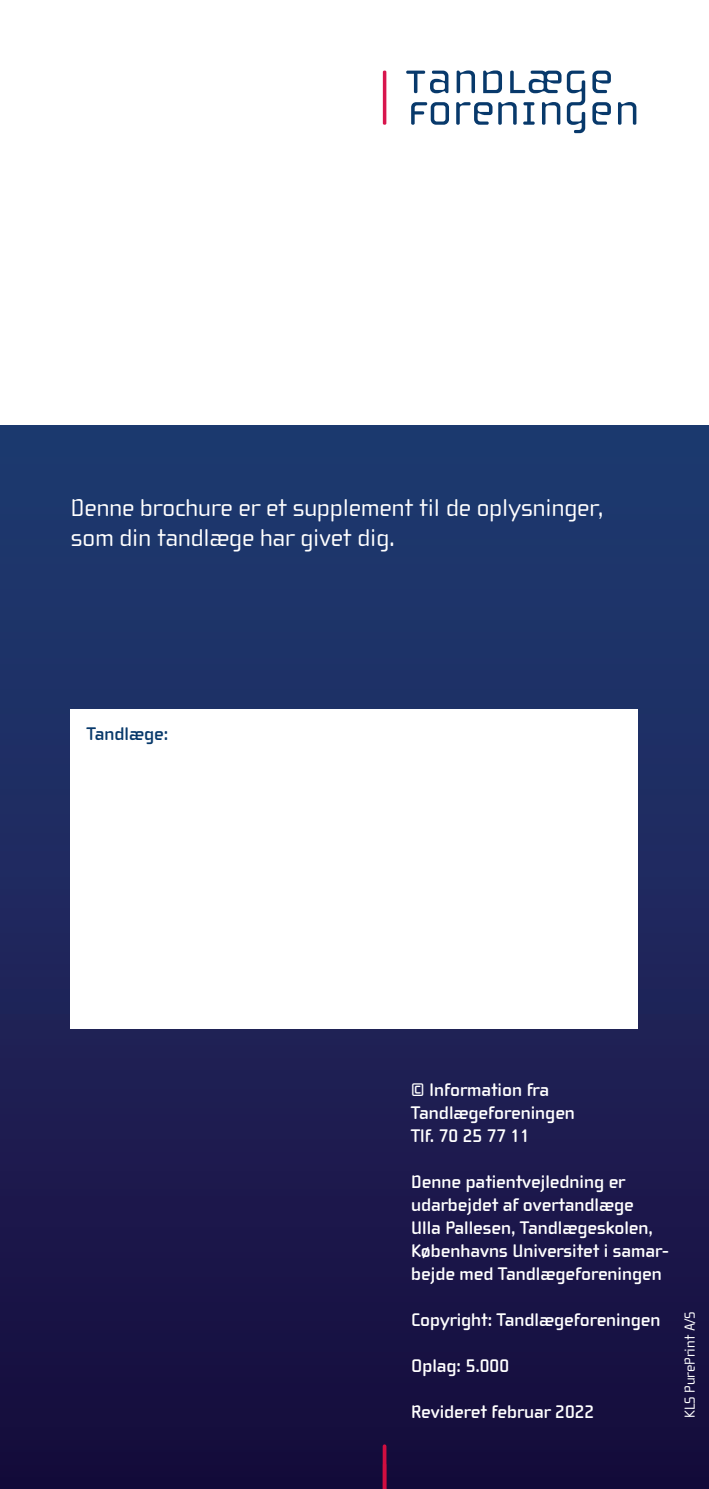
<style>
.page{position:relative;width:709px;height:1489px;background:#fff}
.page>*{position:absolute;margin:0;border:0;box-sizing:border-box;transform-origin:0 0}
.t1{font:25px "Cholla Wide OT";color:#fff}
.tekst{font:700 18.75px/23px "Cholla Wide OT";color:#fff}
.t2{font:700 18.75px "Cholla Wide OT";color:#08396b}
.mellem{font:15px "Cholla Wide OT";color:#fff}
</style>
<div class="page">
<div style="left:0;top:425px;width:709px;height:1063px;background:linear-gradient(to bottom,#213e75,#190c3d)"></div>
<svg style="left:406px;top:71px;width:42px;height:22px"></svg>
<svg style="left:456px;top:70px;width:19px;height:23px"></svg>
<svg style="left:483px;top:70px;width:19px;height:23px"></svg>
<svg style="left:411px;top:102px;width:38px;height:23px"></svg>
<svg style="left:498px;top:102px;width:18px;height:23px"></svg>
<svg style="left:523px;top:102px;width:11px;height:23px"></svg>
<svg style="left:542px;top:102px;width:18px;height:23px"></svg>
<svg style="left:618px;top:102px;width:18px;height:23px"></svg>
<svg style="left:567px;top:71px;width:18px;height:62px"></svg>
<svg style="left:592px;top:71px;width:19px;height:22px"></svg>
<svg style="left:592px;top:102px;width:19px;height:23px"></svg>
<svg style="left:456px;top:102px;width:36px;height:23px"></svg>
<svg style="left:510px;top:71px;width:51px;height:22px"></svg>
<hr style="left:383px;top:71px;width:3px;height:54px;background:#d8154d">
<hr style="left:383px;top:1445px;width:3px;height:43px;background:#d10e40">
<div style="left:71px;top:709px;width:567px;height:319px;background:#fff"></div>
<p class="t1" style="left:71px;top:494px;width:534px">Denne brochure er et supplement til de oplysninger,</p>
<p class="t1" style="left:71px;top:524px;width:325px">som din tandlæge har givet dig.</p>
<p class="t2" style="left:87px;top:723px;width:83px">Tandlæge:</p>
<p class="tekst" style="left:411px;top:1077px;width:139px">© Information fra</p>
<p class="tekst" style="left:411px;top:1100px;width:165px">Tandlægeforeningen</p>
<p class="tekst" style="left:411px;top:1123px;width:121px">Tlf. 70 25 77 11</p>
<p class="tekst" style="left:411px;top:1169px;width:259px">Denne patientvejledning er udarbejdet af overtandlæge<br>Ulla Pallesen, Tandlægeskolen,<br>Københavns Universitet i samar&shy;bejde med Tandlægeforeningen</p>
<p class="tekst" style="left:411px;top:1307px;width:251px">Copyright: Tandlægeforeningen</p>
<p class="tekst" style="left:411px;top:1353px;width:99px">Oplag: 5.000</p>
<p class="tekst" style="left:411px;top:1399px;width:184px">Revideret februar 2022</p>
<p class="mellem" style="left:681px;top:1417px;width:108px;rotate:-90deg">KLS PurePrint A/S</p>
</div>
